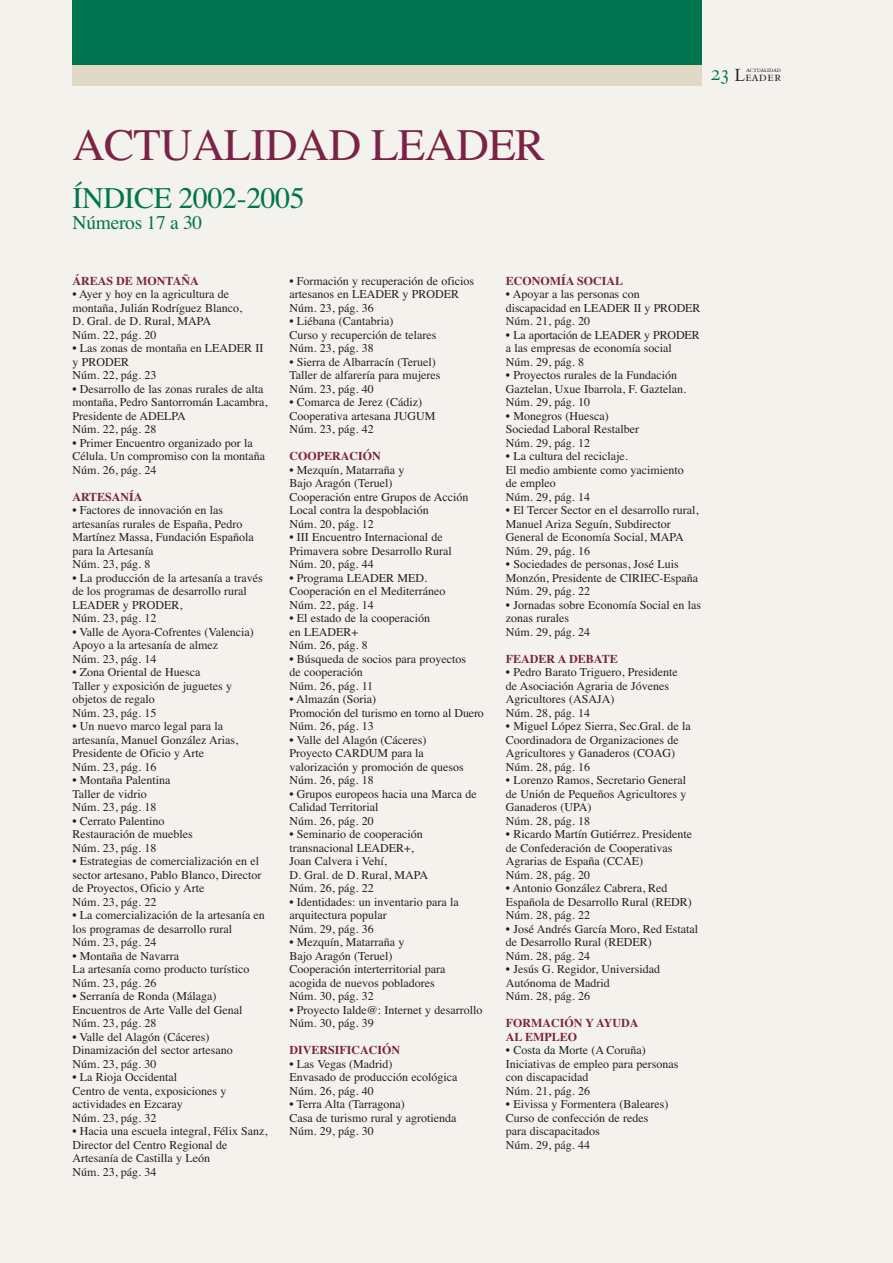
<style>
.page{position:relative;width:893px;height:1263px;background:#f4f2ed}
.page>*{position:absolute;margin:0;border:0;box-sizing:border-box;transform-origin:0 0}
.t1{font:45px "Times";letter-spacing:-.015em;color:#7b2346}
.t2{font:30px "Times";letter-spacing:-.015em;color:#00754f}
.t3{font:22.5px "Bembo SC";color:#00754f}
.t4{font:19.5px "Times";letter-spacing:-.015em;color:#00754f}
.t5{font:14.25px "Bembo SC";letter-spacing:.015em;color:#231f20}
.t6{font:12px/13.5px "Times";color:#231f20}
.t7{font:700 12px/13.5px "Times";color:#7b2346}
.t8{font:7.5px "Bembo SC";letter-spacing:-.04em;color:#231f20}
.s1{font-size:19.5px}
</style>
<div class="page">
<div style="left:72px;top:64px;width:629px;height:22px;background:#dfd9c6"></div>
<div style="left:72px;top:0;width:629px;height:64px;background:#00754f"></div>
<p class="t3" style="left:710px;top:59px;width:22px">23</p>
<p class="t8" style="left:746px;top:65px;width:36px">actualidad</p>
<p class="t5" style="left:735px;top:68px;width:48px"><span class="s1">L</span>eader</p>
<p class="t1" style="left:72px;top:130px;width:474px">ACTUALIDAD LEADER</p>
<p class="t2" style="left:73px;top:188px;width:234px">ÍNDICE 2002-2005</p>
<p class="t4" style="left:73px;top:216px;width:131px">Números 17 a 30</p>
<p class="t7" style="left:72px;top:275px;width:128px">ÁREAS DE MONTAÑA</p>
<p class="t6" style="left:72px;top:289px;width:171px">• Ayer y hoy en la agricultura de montaña, Julián Rodríguez Blanco,<br>D. Gral. de D. Rural, MAPA<br>Núm. 22, pág. 20</p>
<p class="t6" style="left:72px;top:343px;width:193px">• Las zonas de montaña en LEADER II y PRODER<br>Núm. 22, pág. 23</p>
<p class="t6" style="left:72px;top:383px;width:197px">• Desarrollo de las zonas rurales de alta montaña, Pedro Santorromán Lacambra,<br>Presidente de ADELPA<br>Núm. 22, pág. 28</p>
<p class="t6" style="left:72px;top:437px;width:194px">• Primer Encuentro organizado por la<br>Célula. Un compromiso con la montaña<br>Núm. 26, pág. 24</p>
<p class="t7" style="left:72px;top:491px;width:72px">ARTESANÍA</p>
<p class="t6" style="left:72px;top:505px;width:183px">• Factores de innovación en las artesanías rurales de España, Pedro<br>Martínez Massa, Fundación Española para la Artesanía<br>Núm. 23, pág. 8</p>
<p class="t6" style="left:72px;top:572px;width:192px">• La producción de la artesanía a través de los programas de desarrollo rural<br>LEADER y PRODER,<br>Núm. 23, pág. 12</p>
<p class="t6" style="left:72px;top:626px;width:183px">• Valle de Ayora-Cofrentes (Valencia)<br>Apoyo a la artesanía de almez<br>Núm. 23, pág. 14</p>
<p class="t6" style="left:72px;top:667px;width:161px">• Zona Oriental de Huesca<br>Taller y exposición de juguetes y objetos de regalo<br>Núm. 23, pág. 15</p>
<p class="t6" style="left:72px;top:721px;width:167px">• Un nuevo marco legal para la artesanía, Manuel González Arias,<br>Presidente de Oficio y Arte<br>Núm. 23, pág. 16</p>
<p class="t6" style="left:72px;top:775px;width:100px">• Montaña Palentina<br>Taller de vidrio<br>Núm. 23, pág. 18</p>
<p class="t6" style="left:72px;top:815px;width:122px">• Cerrato Palentino<br>Restauración de muebles<br>Núm. 23, pág. 18</p>
<p class="t6" style="left:72px;top:856px;width:191px">• Estrategias de comercialización en el sector artesano, Pablo Blanco, Director de Proyectos, Oficio y Arte<br>Núm. 23, pág. 22</p>
<p class="t6" style="left:72px;top:910px;width:194px">• La comercialización de la artesanía en los programas de desarrollo rural<br>Núm. 23, pág. 24</p>
<p class="t6" style="left:72px;top:950px;width:179px">• Montaña de Navarra<br>La artesanía como producto turístico<br>Núm. 23, pág. 26</p>
<p class="t6" style="left:72px;top:991px;width:172px">• Serranía de Ronda (Málaga)<br>Encuentros de Arte Valle del Genal<br>Núm. 23, pág. 28</p>
<p class="t6" style="left:72px;top:1031px;width:162px">• Valle del Alagón (Cáceres)<br>Dinamización del sector artesano<br>Núm. 23, pág. 30</p>
<p class="t6" style="left:72px;top:1072px;width:156px">• La Rioja Occidental<br>Centro de venta, exposiciones y actividades en Ezcaray<br>Núm. 23, pág. 32</p>
<p class="t6" style="left:72px;top:1126px;width:197px">• Hacia una escuela integral, Félix Sanz,<br>Director del Centro Regional de<br>Artesanía de Castilla y León<br>Núm. 23, pág. 34</p>
<p class="t6" style="left:289px;top:275px;width:186px">• Formación y recuperación de oficios artesanos en LEADER y PRODER<br>Núm. 23, pág. 36</p>
<p class="t6" style="left:289px;top:316px;width:149px">• Liébana (Cantabria)<br>Curso y recuperción de telares<br>Núm. 23, pág. 38</p>
<p class="t6" style="left:289px;top:356px;width:152px">• Sierra de Albarracín (Teruel)<br>Taller de alfarería para mujeres<br>Núm. 23, pág. 40</p>
<p class="t6" style="left:289px;top:397px;width:147px">• Comarca de Jerez (Cádiz)<br>Cooperativa artesana JUGUM<br>Núm. 23, pág. 42</p>
<p class="t7" style="left:289px;top:451px;width:93px">COOPERACIÓN</p>
<p class="t6" style="left:289px;top:464px;width:181px">• Mezquín, Matarraña y<br>Bajo Aragón (Teruel)<br>Cooperación entre Grupos de Acción<br>Local contra la despoblación<br>Núm. 20, pág. 12</p>
<p class="t6" style="left:289px;top:532px;width:164px">• III Encuentro Internacional de<br>Primavera sobre Desarrollo Rural<br>Núm. 20, pág. 44</p>
<p class="t6" style="left:289px;top:572px;width:157px">• Programa LEADER MED.<br>Cooperación en el Mediterráneo<br>Núm. 22, pág. 14</p>
<p class="t6" style="left:289px;top:613px;width:142px">• El estado de la cooperación en LEADER+<br>Núm. 26, pág. 8</p>
<p class="t6" style="left:289px;top:653px;width:178px">• Búsqueda de socios para proyectos de cooperación<br>Núm. 26, pág. 11</p>
<p class="t6" style="left:289px;top:694px;width:196px">• Almazán (Soria)<br>Promoción del turismo en torno al Duero<br>Núm. 26, pág. 13</p>
<p class="t6" style="left:289px;top:734px;width:176px">• Valle del Alagón (Cáceres)<br>Proyecto CARDUM para la valorización y promoción de quesos<br>Núm. 26, pág. 18</p>
<p class="t6" style="left:289px;top:788px;width:189px">• Grupos europeos hacia una Marca de<br>Calidad Territorial<br>Núm. 26, pág. 20</p>
<p class="t6" style="left:289px;top:829px;width:140px">• Seminario de cooperación transnacional LEADER+,<br>Joan Calvera i Vehí,<br>D. Gral. de D. Rural, MAPA<br>Núm. 26, pág. 22</p>
<p class="t6" style="left:289px;top:896px;width:171px">• Identidades: un inventario para la arquitectura popular<br>Núm. 29, pág. 36</p>
<p class="t6" style="left:289px;top:937px;width:157px">• Mezquín, Matarraña y<br>Bajo Aragón (Teruel)<br>Cooperación interterritorial para acogida de nuevos pobladores<br>Núm. 30, pág. 32</p>
<p class="t6" style="left:289px;top:1004px;width:194px">• Proyecto Ialde@: Internet y desarrollo<br>Núm. 30, pág. 39</p>
<p class="t7" style="left:289px;top:1045px;width:112px">DIVERSIFICACIÓN</p>
<p class="t6" style="left:289px;top:1058px;width:169px">• Las Vegas (Madrid)<br>Envasado de producción ecológica<br>Núm. 26, pág. 40</p>
<p class="t6" style="left:289px;top:1099px;width:169px">• Terra Alta (Tarragona)<br>Casa de turismo rural y agrotienda<br>Núm. 29, pág. 30</p>
<p class="t7" style="left:506px;top:275px;width:119px">ECONOMÍA SOCIAL</p>
<p class="t6" style="left:506px;top:289px;width:196px">• Apoyar a las personas con discapacidad en LEADER II y PRODER<br>Núm. 21, pág. 20</p>
<p class="t6" style="left:506px;top:329px;width:195px">• La aportación de LEADER y PRODER a las empresas de economía social<br>Núm. 29, pág. 8</p>
<p class="t6" style="left:506px;top:370px;width:182px">• Proyectos rurales de la Fundación<br>Gaztelan, Uxue Ibarrola, F. Gaztelan.<br>Núm. 29, pág. 10</p>
<p class="t6" style="left:506px;top:410px;width:135px">• Monegros (Huesca)<br>Sociedad Laboral Restalber<br>Núm. 29, pág. 12</p>
<p class="t6" style="left:506px;top:451px;width:179px">• La cultura del reciclaje.<br>El medio ambiente como yacimiento de empleo<br>Núm. 29, pág. 14</p>
<p class="t6" style="left:506px;top:505px;width:194px">• El Tercer Sector en el desarrollo rural,<br>Manuel Ariza Seguín, Subdirector<br>General de Economía Social, MAPA<br>Núm. 29, pág. 16</p>
<p class="t6" style="left:506px;top:559px;width:194px">• Sociedades de personas, José Luis<br>Monzón, Presidente de CIRIEC-España<br>Núm. 29, pág. 22</p>
<p class="t6" style="left:506px;top:599px;width:197px">• Jornadas sobre Economía Social en las zonas rurales<br>Núm. 29, pág. 24</p>
<p class="t7" style="left:506px;top:653px;width:113px">FEADER A DEBATE</p>
<p class="t6" style="left:506px;top:667px;width:173px">• Pedro Barato Triguero, Presidente de Asociación Agraria de Jóvenes<br>Agricultores (ASAJA)<br>Núm. 28, pág. 14</p>
<p class="t6" style="left:506px;top:721px;width:186px">• Miguel López Sierra, Sec.Gral. de la<br>Coordinadora de Organizaciones de<br>Agricultores y Ganaderos (COAG)<br>Núm. 28, pág. 16</p>
<p class="t6" style="left:506px;top:775px;width:182px">• Lorenzo Ramos, Secretario General de Unión de Pequeños Agricultores y<br>Ganaderos (UPA)<br>Núm. 28, pág. 18</p>
<p class="t6" style="left:506px;top:829px;width:188px">• Ricardo Martín Gutiérrez. Presidente de Confederación de Cooperativas<br>Agrarias de España (CCAE)<br>Núm. 28, pág. 20</p>
<p class="t6" style="left:506px;top:883px;width:187px">• Antonio González Cabrera, Red<br>Española de Desarrollo Rural (REDR)<br>Núm. 28, pág. 22</p>
<p class="t6" style="left:506px;top:923px;width:194px">• José Andrés García Moro, Red Estatal de Desarrollo Rural (REDER)<br>Núm. 28, pág. 24</p>
<p class="t6" style="left:506px;top:964px;width:156px">• Jesús G. Regidor, Universidad<br>Autónoma de Madrid<br>Núm. 28, pág. 26</p>
<p class="t7" style="left:506px;top:1018px;width:134px">FORMACIÓN Y AYUDA<br>AL EMPLEO</p>
<p class="t6" style="left:506px;top:1045px;width:174px">• Costa da Morte (A Coruña)<br>Iniciativas de empleo para personas con discapacidad<br>Núm. 21, pág. 26</p>
<p class="t6" style="left:506px;top:1099px;width:164px">• Eivissa y Formentera (Baleares)<br>Curso de confección de redes para discapacitados<br>Núm. 29, pág. 44</p>
</div>
